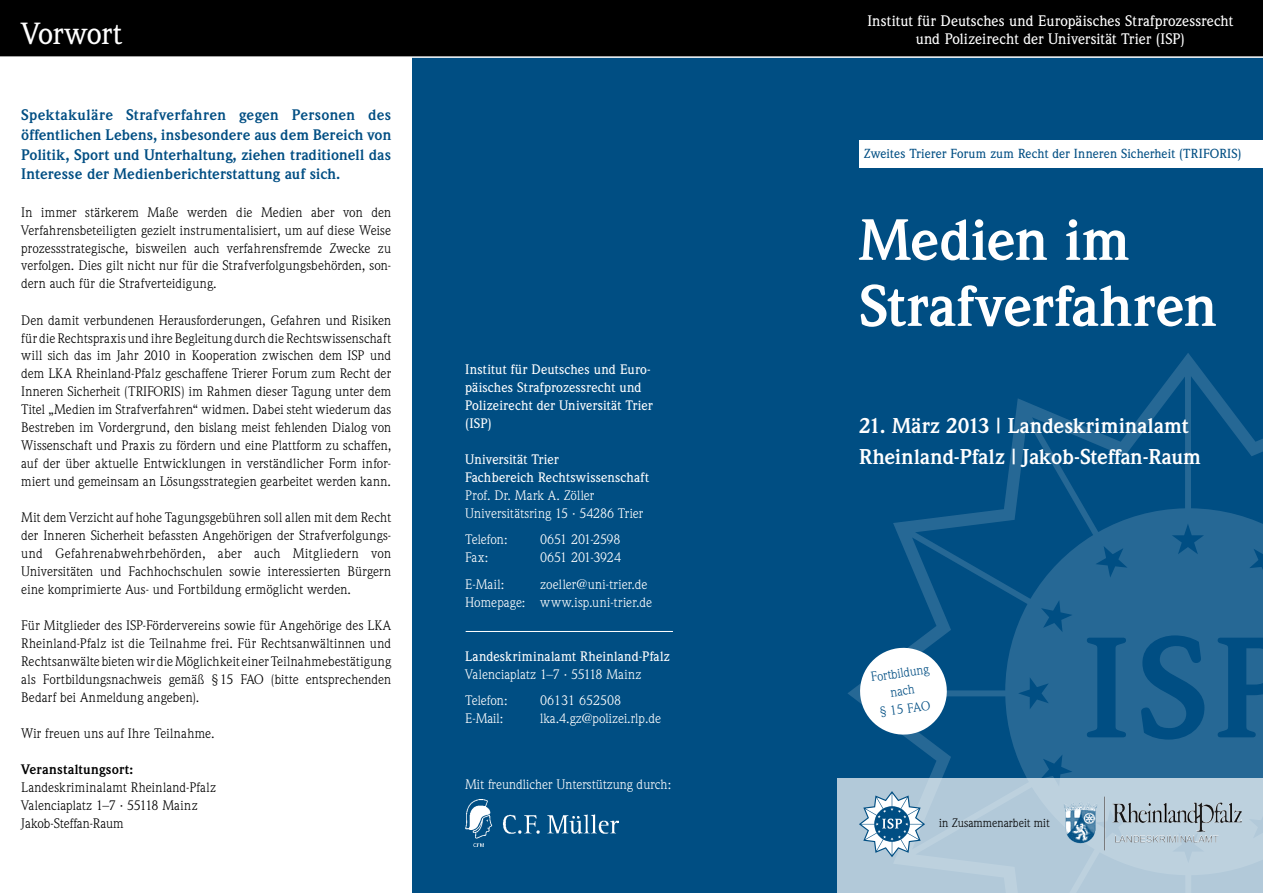
<style>
.page{position:relative;width:1263px;height:893px;background:#fff}
.page>*{position:absolute;margin:0;border:0;box-sizing:border-box;transform-origin:0 0}
.t1{font:700 57px/66px "Weidemann LT";letter-spacing:-.005em;color:#fff}
.t2{font:500 30px "Weidemann LT";letter-spacing:-.02em;color:#fff}
.t3{font:700 21px/31.5px "Weidemann LT";color:#fff}
.t4{font:700 15px/19.5px "Weidemann LT";letter-spacing:.005em;color:#004e83;text-align:justify}
.t5{font:500 15px/18px "Weidemann LT";color:#fff;text-align:center}
.t6{font:13.5px/18px "Weidemann LT";letter-spacing:.01em;color:#000;text-align:justify}
.t7{font:13.5px/18px "Weidemann LT";color:#fff}
.t8{font:500 13.5px/18px "Weidemann LT";letter-spacing:.005em;color:#fff}
.t9{font:700 13.5px "Weidemann LT";letter-spacing:.015em;color:#000}
.t10{font:500 12.9px "Weidemann LT";letter-spacing:-.005em;color:#004e83}
.t11{font:12.9px/18px "Weidemann LT";color:#004e83;text-align:center}
.t12{font:12px "Weidemann LT";color:#000}
</style>
<div class="page">
<div style="left:412px;top:57px;width:851px;height:836px;background:#004e83"></div>
<svg style="left:848px;top:353px;width:415px;height:425px"></svg>
<div style="left:838px;top:778px;width:425px;height:115px;background:#b2c9d9"></div>
<div style="left:0;top:0;width:1263px;height:57px;background:#000"></div>
<img style="left:1104px;top:797px;width:138px;height:53px">
<img style="left:1063px;top:802px;width:34px;height:41px">
<svg style="left:859px;top:791px;width:66px;height:66px"></svg>
<div style="left:859px;top:140px;width:404px;height:28px;background:#fff"></div>
<hr style="left:0;top:56px;width:1263px;height:2px;background:#fff">
<hr style="left:466px;top:631px;width:207px;height:1px;background:#fff">
<img style="left:465px;top:800px;width:153px;height:46px">
<svg style="left:857px;top:645px;width:93px;height:92px"></svg>
<h2 class="t2" style="left:21px;top:16px;width:102px">Vorwort</h2>
<p class="t4" style="left:21px;top:106px;width:371px">Spektakuläre Strafverfahren gegen Personen des öffentlichen Lebens, insbesondere aus dem Bereich von Politik, Sport und Unterhaltung, ziehen traditionell das Interesse der Medienberichterstattung auf sich.</p>
<p class="t6" style="left:21px;top:203px;width:371px">In immer stärkerem Maße werden die Medien aber von den Verfahrensbeteiligten gezielt instrumentalisiert, um auf diese Weise prozessstrategische, bisweilen auch verfahrensfremde Zwecke zu verfolgen. Dies gilt nicht nur für die Strafverfolgungsbehörden, son&shy;dern auch für die Strafverteidigung.</p>
<p class="t6" style="left:21px;top:311px;width:371px">Den damit verbundenen Herausforderungen, Gefahren und Risiken für die Rechtspraxis und ihre Begleitung durch die Rechtswissenschaft will sich das im Jahr 2010 in Kooperation zwischen dem ISP und dem LKA Rheinland-Pfalz geschaffene Trierer Forum zum Recht der Inneren Sicherheit (TRIFORIS) im Rahmen dieser Tagung unter dem Titel „Medien im Strafverfahren“ widmen. Dabei steht wiederum das Bestreben im Vordergrund, den bislang meist fehlenden Dialog von Wissenschaft und Praxis zu fördern und eine Plattform zu schaffen, auf der über aktuelle Entwicklungen in verständlicher Form infor&shy;miert und gemeinsam an Lösungsstrategien gearbeitet werden kann.</p>
<p class="t6" style="left:21px;top:509px;width:371px">Mit dem Verzicht auf hohe Tagungsgebühren soll allen mit dem Recht der Inneren Sicherheit befassten Angehörigen der Strafverfolgungs&shy;und Gefahrenabwehrbehörden, aber auch Mitgliedern von Universitäten und Fachhochschulen sowie interessierten Bürgern eine komprimierte Aus- und Fortbildung ermöglicht werden.</p>
<p class="t6" style="left:21px;top:617px;width:371px">Für Mitglieder des ISP-Fördervereins sowie für Angehörige des LKA Rheinland-Pfalz ist die Teilnahme frei. Für Rechtsanwältinnen und Rechtsanwälte bieten wir die Möglichkeit einer Teilnahmebestätigung als Fortbildungsnachweis gemäß §15 FAO (bitte entsprechenden Bedarf bei Anmeldung angeben).</p>
<p class="t6" style="left:21px;top:725px;width:195px">Wir freuen uns auf Ihre Teilnahme.</p>
<p class="t9" style="left:21px;top:762px;width:113px">Veranstaltungsort:</p>
<p class="t6" style="left:21px;top:779px;width:196px;text-align:left">Landeskriminalamt Rheinland-Pfalz<br>Valenciaplatz 1–7 · 55118 Mainz<br>Jakob-Steffan-Raum</p>
<p class="t8" style="left:465px;top:360px;width:189px">Institut für Deutsches und Euro&shy;päisches Strafprozessrecht und<br>Polizeirecht der Universität Trier (ISP)</p>
<p class="t8" style="left:465px;top:450px;width:185px">Universität Trier<br>Fachbereich Rechtswissenschaft</p>
<p class="t7" style="left:465px;top:486px;width:180px">Prof. Dr. Mark A. Zöller<br>Universitätsring 15 · 54286 Trier</p>
<p class="t7" style="left:465px;top:530px;width:44px">Telefon:</p>
<p class="t7" style="left:540px;top:530px;width:82px">0651 201-2598</p>
<p class="t7" style="left:465px;top:548px;width:24px">Fax:</p>
<p class="t7" style="left:540px;top:548px;width:82px">0651 201-3924</p>
<p class="t7" style="left:465px;top:575px;width:41px">E-Mail:</p>
<p class="t7" style="left:465px;top:575px;width:188px;text-indent:75px">zoeller@uni-trier.de<br>Homepage: www.isp.uni-trier.de</p>
<p class="t8" style="left:465px;top:647px;width:206px">Landeskriminalamt Rheinland-Pfalz</p>
<p class="t7" style="left:465px;top:661px;width:178px;line-height:26.5px">Valenciaplatz 1–7 · 55118 Mainz<br>Telefon:</p>
<p class="t7" style="left:540px;top:691px;width:83px">06131 652508</p>
<p class="t7" style="left:465px;top:709px;width:39px">E-Mail:</p>
<p class="t7" style="left:540px;top:709px;width:123px">lka.4.gz@polizei.rlp.de</p>
<p class="t7" style="left:465px;top:775px;width:207px">Mit freundlicher Unterstützung durch:</p>
<p class="t5" style="left:867px;top:11px;width:367px">Institut für Deutsches und Europäisches Strafprozessrecht und Polizeirecht der Universität Trier (ISP)</p>
<p class="t10" style="left:864px;top:146px;width:379px">Zweites Trierer Forum zum Recht der Inneren Sicherheit (TRIFORIS)</p>
<h1 class="t1" style="left:859px;top:208px;width:359px">Medien im<br>Strafverfahren</h1>
<h3 class="t3" style="left:859px;top:410px;width:344px">21. März 2013 | Landeskriminalamt<br>Rheinland-Pfalz | Jakob-Steffan-Raum</h3>
<p class="t11" style="left:870px;top:668px;width:60px;rotate:-8deg">Fortbildung nach<br>§ 15 FAO</p>
<p class="t12" style="left:939px;top:816px;width:112px">in Zusammenarbeit mit</p>
</div>
